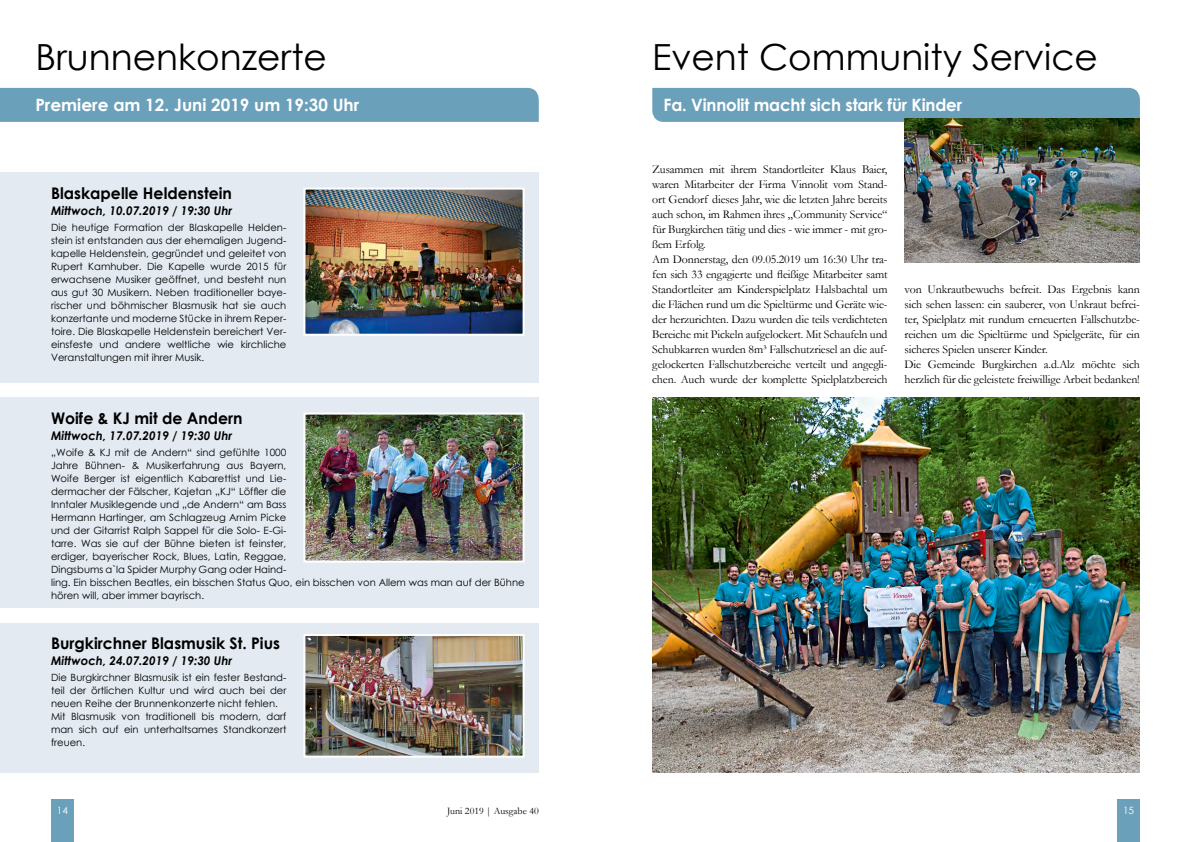
<style>
.page{position:relative;width:1191px;height:842px;background:#fff}
.page>*{position:absolute;margin:0;border:0;box-sizing:border-box;transform-origin:0 0}
.t1{font:36px "Century Gothic";color:#000}
.t2{font:700 17px "Century Gothic";letter-spacing:-.01em;color:#fff}
.t3{font:700 16px "Century Gothic";color:#000}
.t4{font:12px/15px "Garamond";letter-spacing:-.01em;color:#000}
.t5{font:italic 700 12px "Century Gothic";color:#000}
.t6{font:10px/13px "Century Gothic";color:#000}
.t7{font:10px "Garamond";color:#000}
.t8{font:10px "Century Gothic";color:#fff}
</style>
<div class="page">
<div style="left:51px;top:799px;width:23px;height:43px;background:#6ba0bb"></div>
<div style="left:1117px;top:799px;width:23px;height:43px;background:#6ba0bb"></div>
<div style="left:0;top:88px;width:539px;height:34px;background:#6ba0bb"></div>
<div style="left:0;top:398px;width:539px;height:210px;background:#e3eaf1"></div>
<img style="left:306px;top:416px;width:215px;height:144px">
<div style="left:303px;top:413px;width:221px;height:150px;border:2px solid #fff"></div>
<div style="left:0;top:173px;width:539px;height:210px;background:#e3eaf1"></div>
<img style="left:306px;top:191px;width:215px;height:142px">
<div style="left:303px;top:188px;width:221px;height:148px;border:2px solid #fff"></div>
<div style="left:0;top:623px;width:539px;height:149px;background:#e3eaf1"></div>
<img style="left:306px;top:637px;width:215px;height:118px">
<div style="left:303px;top:634px;width:221px;height:124px;border:2px solid #fff"></div>
<div style="left:652px;top:88px;width:488px;height:34px;background:#6ba0bb"></div>
<img style="left:904px;top:119px;width:236px;height:144px">
<img style="left:652px;top:398px;width:488px;height:374px">
<h1 class="t1" style="left:35px;top:31px;width:293px">Brunnenkonzerte</h1>
<h2 class="t2" style="left:35px;top:92px;width:325px">Premiere am 12. Juni 2019 um 19:30 Uhr</h2>
<h3 class="t3" style="left:51px;top:181px;width:182px">Blaskapelle Heldenstein</h3>
<p class="t5" style="left:51px;top:202px;width:183px">Mittwoch, 10.07.2019 / 19:30 Uhr</p>
<p class="t6" style="left:51px;top:221px;width:237px;text-align:justify">Die heutige Formation der Blaskapelle Helden&shy;stein ist entstanden aus der ehemaligen Jugend&shy;kapelle Heldenstein, gegründet und geleitet von Rupert Kamhuber. Die Kapelle wurde 2015 für erwachsene Musiker geöffnet, und besteht nun aus gut 30 Musikern. Neben traditioneller baye&shy;rischer und böhmischer Blasmusik hat sie auch konzertante und moderne Stücke in ihrem Reper&shy;toire. Die Blaskapelle Heldenstein bereichert Ver&shy;einsfeste und andere weltliche wie kirchliche Veranstaltungen mit ihrer Musik.</p>
<h3 class="t3" style="left:51px;top:406px;width:193px">Woife &amp; KJ mit de Andern</h3>
<p class="t5" style="left:51px;top:427px;width:183px">Mittwoch, 17.07.2019 / 19:30 Uhr</p>
<p class="t6" style="left:51px;top:446px;width:475px">„Woife &amp; KJ mit de Andern“ sind gefühlte 1000<br>Jahre Bühnen- &amp; Musikerfahrung aus Bayern,<br>Woife Berger ist eigentlich Kabarettist und Lie-<br>dermacher der Fälscher, Kajetan „KJ“ Löffler die<br>Inntaler Musiklegende und „de Andern“ am Bass<br>Hermann Hartinger, am Schlagzeug Arnim Picke<br>und der Gitarrist Ralph Sappel für die Solo- E-Gi-<br>tarre. Was sie auf der Bühne bieten ist feinster,<br>erdiger, bayerischer Rock, Blues, Latin, Reggae,<br>Dingsbums a`la Spider Murphy Gang oder Haind-<br>ling. Ein bisschen Beatles, ein bisschen Status Quo, ein bisschen von Allem was man auf der Bühne hören will, aber immer bayrisch.</p>
<h3 class="t3" style="left:51px;top:631px;width:230px">Burgkirchner Blasmusik St. Pius</h3>
<p class="t5" style="left:51px;top:652px;width:183px">Mittwoch, 24.07.2019 / 19:30 Uhr</p>
<p class="t6" style="left:51px;top:671px;width:237px">Die Burgkirchner Blasmusik ist ein fester Bestand&shy;teil der örtlichen Kultur und wird auch bei der neuen Reihe der Brunnenkonzerte nicht fehlen.<br>Mit Blasmusik von traditionell bis modern, darf man sich auf ein unterhaltsames Standkonzert freuen.</p>
<h1 class="t1" style="left:652px;top:31px;width:447px">Event Community Service</h1>
<h2 class="t2" style="left:663px;top:92px;width:300px">Fa. Vinnolit macht sich stark für Kinder</h2>
<p class="t4" style="left:652px;top:161px;width:237px">Zusammen mit ihrem Standortleiter Klaus Baier, waren Mitarbeiter der Firma Vinnolit vom Stand&shy;ort Gendorf dieses Jahr, wie die letzten Jahre bereits auch schon, im Rahmen ihres „Community Service“ für Burgkirchen tätig und dies - wie immer - mit gro&shy;ßem Erfolg.<br>Am Donnerstag, den 09.05.2019 um 16:30 Uhr tra&shy;fen sich 33 engagierte und fleißige Mitarbeiter samt Standortleiter am Kinderspielplatz Halsbachtal um die Flächen rund um die Spieltürme und Geräte wie&shy;der herzurichten. Dazu wurden die teils verdichteten Bereiche mit Pickeln aufgelockert. Mit Schaufeln und Schubkarren wurden 8m³ Fallschutzriesel an die auf&shy;gelockerten Fallschutzbereiche verteilt und angegli&shy;chen. Auch wurde der komplette Spielplatzbereich</p>
<p class="t4" style="left:904px;top:281px;width:237px">von Unkrautbewuchs befreit. Das Ergebnis kann sich sehen lassen: ein sauberer, von Unkraut befrei&shy;ter, Spielplatz mit rundum erneuerten Fallschutzbe&shy;reichen um die Spieltürme und Spielgeräte, für ein sicheres Spielen unserer Kinder.<br>Die Gemeinde Burgkirchen a.d.Alz möchte sich herzlich für die geleistete freiwillige Arbeit bedanken!</p>
<p class="t8" style="left:57px;top:803px;width:13px">14</p>
<p class="t7" style="left:447px;top:804px;width:93px">Juni 2019 | Ausgabe 40</p>
<p class="t8" style="left:1123px;top:803px;width:13px">15</p>
</div>
